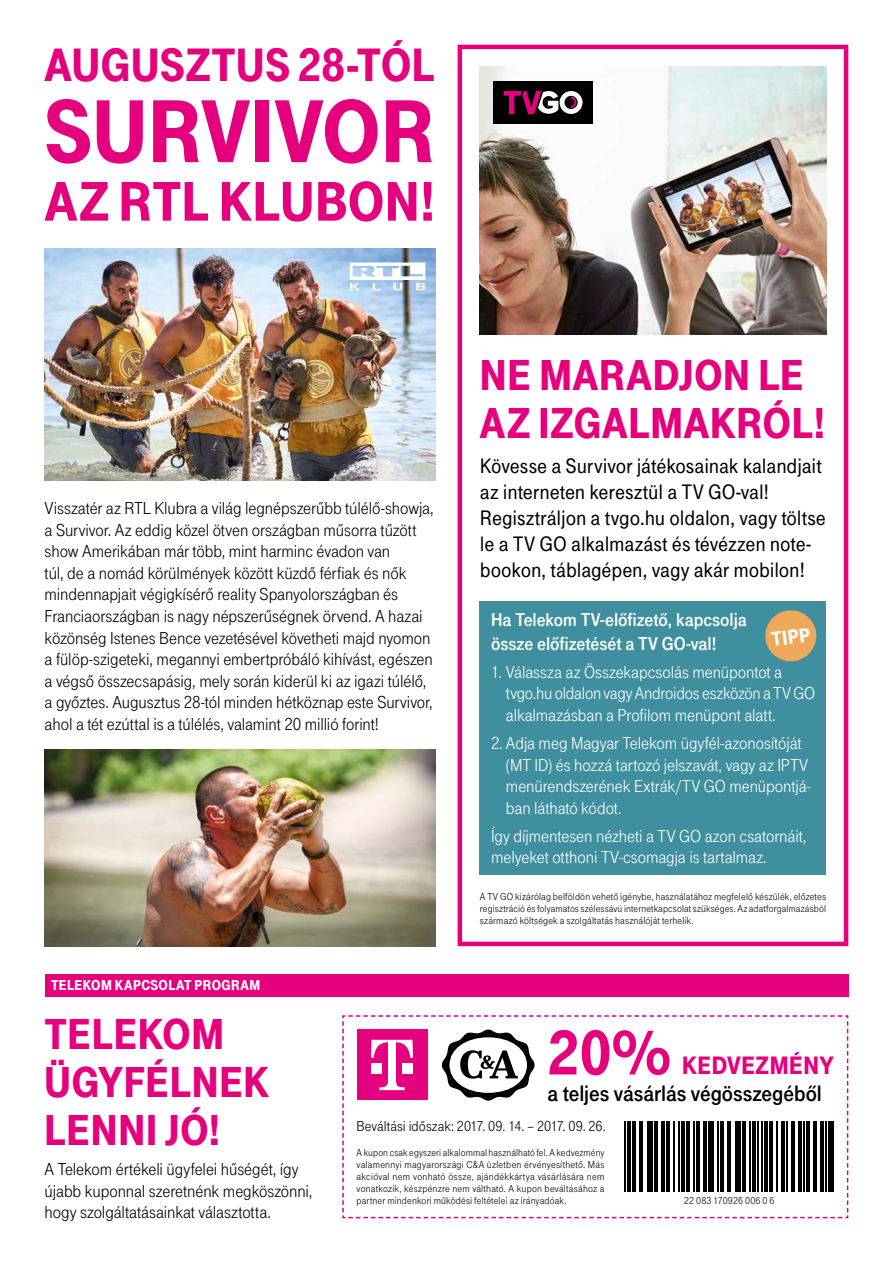
<style>
.page{position:relative;width:893px;height:1263px;background:#fff}
.page>*{position:absolute;margin:0;border:0;box-sizing:border-box;transform-origin:0 0}
.t1{font:92.7px "Tele Grotesk Ultr";letter-spacing:.01em;color:#e5007d}
.t2{font:65.55px "Tele Grotesk Ultr";color:#e5007d}
.t3{font:57.9px "Tele Grotesk Ultr";letter-spacing:.01em;color:#e5007d}
.t4{font:48.6px "Tele Grotesk Ultr";letter-spacing:.015em;color:#e5007d}
.t5{font:45px/48px "Tele Grotesk Ultr";letter-spacing:.02em;color:#e5007d}
.t6{font:26.25px "Tele Grotesk Ultr";letter-spacing:.02em;color:#e5007d}
.t7{font:23.25px "Tele Grotesk Fett";letter-spacing:-.005em;color:#000}
.t8{font:21.75px/26.1px "Tele Grotesk Halb";letter-spacing:-.005em;color:#000}
.t9{font:21px "Tele Grotesk Ultr";color:#fff}
.t10{font:19.5px/23.4px "Tele Grotesk Fett";letter-spacing:-.005em;color:#fff}
.t11{font:18px/21.6px "Tele Grotesk Norm";letter-spacing:-.005em;color:#000}
.t12{font:18px/21.6px "Tele Grotesk Norm";letter-spacing:-.005em;color:#fff}
.t13{font:15px "Tele Grotesk Norm";letter-spacing:.005em;color:#000}
.t14{font:15px "Tele Grotesk Ultr";letter-spacing:.03em;color:#fff}
.t15{font:10.5px/12px "Tele Grotesk Norm";letter-spacing:.015em;color:#000;text-align:justify}
</style>
<div class="page">
<div style="left:45px;top:974px;width:803px;height:22px;background:#e5007d"></div>
<img style="left:45px;top:750px;width:390px;height:196px">
<img style="left:45px;top:249px;width:390px;height:232px">
<svg style="left:350px;top:263px;width:76px;height:28px"></svg>
<div style="left:458px;top:45px;width:390px;height:901px;border:4px solid #e5007d"></div>
<div style="left:480px;top:601px;width:346px;height:273px;background:#3f8f9e"></div>
<svg style="left:765px;top:610px;width:52px;height:52px"></svg>
<img style="left:480px;top:67px;width:346px;height:268px">
<div style="left:493px;top:81px;width:100px;height:43px;background:#000"></div>
<svg style="left:503px;top:91px;width:79px;height:23px"></svg>
<svg style="left:342px;top:1015px;width:506px;height:203px"></svg>
<h3 class="t4" style="left:45px;top:38px;width:392px">AUGUSZTUS 28-TÓL</h3>
<h1 class="t1" style="left:45px;top:80px;width:392px">SURVIVOR</h1>
<h3 class="t3" style="left:45px;top:169px;width:392px">AZ RTL KLUBON!</h3>
<p class="t11" style="left:45px;top:498px;width:391px">Visszatér az RTL Klubra a világ legnépszerűbb túlélő-showja, a Survivor. Az eddig közel ötven országban műsorra tűzött show Amerikában már több, mint harminc évadon van<br>túl, de a nomád körülmények között küzdő férfiak és nők mindennapjait végigkísérő reality Spanyolországban és Franciaországban is nagy népszerűségnek örvend. A hazai közönség Istenes Bence vezetésével követheti majd nyomon a fülöp-szigeteki, megannyi embertpróbáló kihívást, egészen a végső összecsapásig, mely során kiderül ki az igazi túlélő, a győztes. Augusztus 28-tól minden hétköznap este Survivor, ahol a tét ezúttal is a túlélés, valamint 20 millió forint!</p>
<p class="t14" style="left:51px;top:977px;width:211px">TELEKOM KAPCSOLAT PROGRAM</p>
<h3 class="t5" style="left:480px;top:352px;width:347px">NE MARADJON LE<br>AZ IZGALMAKRÓL!</h3>
<p class="t8" style="left:480px;top:453px;width:347px">Kövesse a Survivor játékosainak kalandjait az interneten keresztül a TV GO-val!<br>Regisztráljon a tvgo.hu oldalon, vagy töltse le a TV GO alkalmazást és tévézzen note&shy;bookon, táblagépen, vagy akár mobilon!</p>
<p class="t10" style="left:491px;top:608px;width:257px">Ha Telekom TV-előfizető, kapcsolja össze előfizetését a TV GO-val!</p>
<p class="t12" style="left:506px;top:661px;width:311px;text-indent:-15px">1. Válassza az Összekapcsolás menüpontot a tvgo.hu oldalon vagy Androidos eszközön a TV GO alkalmazásban a Profilom menüpont alatt.</p>
<p class="t12" style="left:506px;top:732px;width:306px;text-indent:-15px">2. Adja meg Magyar Telekom ügyfél-azonosítóját (MT ID) és hozzá tartozó jelszavát, vagy az IPTV menürendszerének Extrák/TV GO menüpontjá&shy;ban látható kódot.</p>
<p class="t12" style="left:491px;top:825px;width:317px">Így díjmentesen nézheti a TV GO azon csatornáit, melyeket otthoni TV-csomagja is tartalmaz.</p>
<p class="t9" style="left:770px;top:628px;width:40px;rotate:-8deg">TIPP</p>
<p class="t15" style="left:480px;top:890px;width:348px">A TV GO kizárólag belföldön vehető igénybe, használatához megfelelő készülék, előzetes regisztráció és folyamatos szélessávú internetkapcsolat szükséges. Az adatforgalmazásból származó költségek a szolgáltatás használóját terhelik.</p>
<h3 class="t5" style="left:45px;top:1011px;width:226px">TELEKOM<br>ÜGYFÉLNEK<br>LENNI JÓ!</h3>
<p class="t11" style="left:45px;top:1159px;width:269px">A Telekom értékeli ügyfelei hűségét, így újabb kuponnal szeretnénk megköszönni, hogy szolgáltatásainkat választotta.</p>
<h2 class="t2" style="left:547px;top:1016px;width:124px">20%</h2>
<h3 class="t6" style="left:682px;top:1051px;width:154px">KEDVEZMÉNY</h3>
<p class="t7" style="left:547px;top:1080px;width:276px">a teljes vásárlás végösszegéből</p>
<p class="t13" style="left:357px;top:1118px;width:251px">Beváltási időszak: 2017. 09. 14. – 2017. 09. 26.</p>
<p class="t15" style="left:357px;top:1147px;width:249px">A kupon csak egyszeri alkalommal használható fel. A kedvezmény valamennyi magyarországi C&amp;A üzletben érvényesíthető. Más akcióval nem vonható össze, ajándékkártya vásárlására nem vonatkozik, készpénzre nem váltható. A kupon beváltásához a partner mindenkori működési feltételei az irányadóak.</p>
<p class="t15" style="left:684px;top:1195px;width:92px">22 083 170926 006 0 6</p>
</div>
